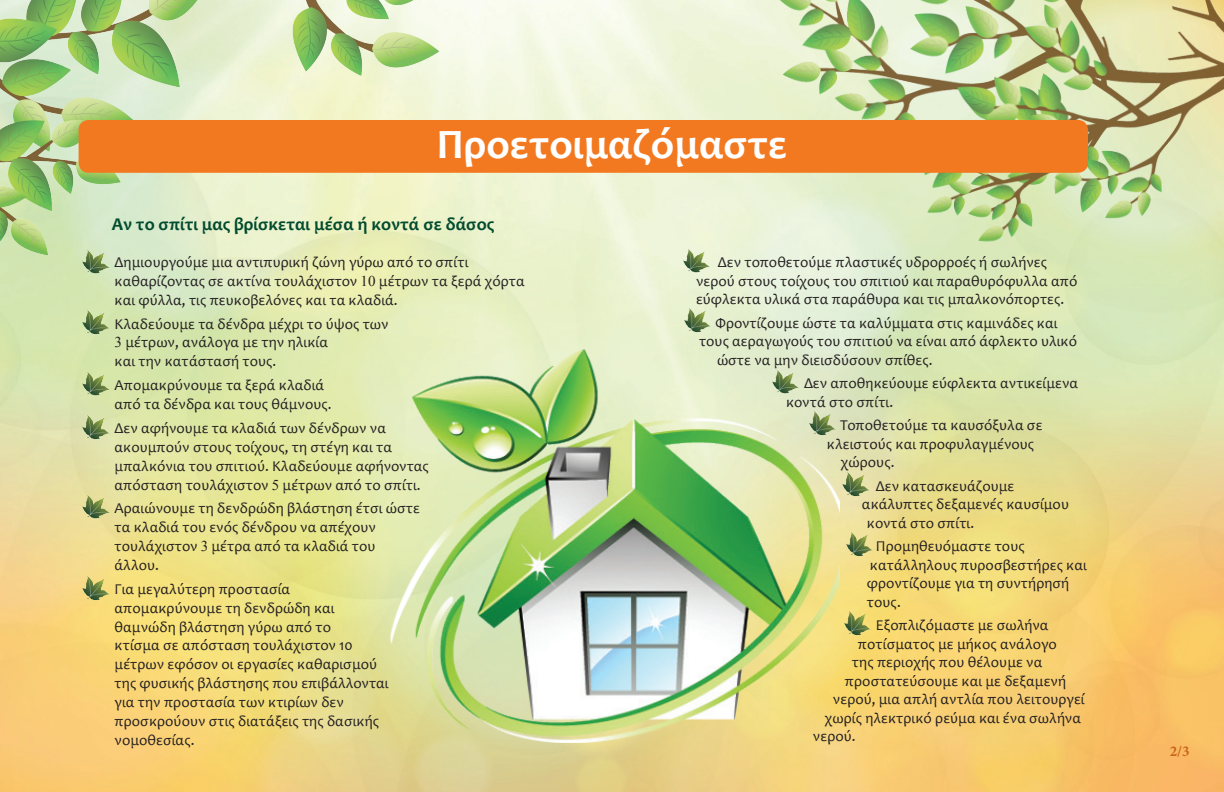
<style>
.page{position:relative;width:1224px;height:792px;background:#fff}
.page>*{position:absolute;margin:0;border:0;box-sizing:border-box;transform-origin:0 0}
.t1{font:700 42px "Candara";color:#fff}
.t2{font:700 18px "Candara";color:#014b2e}
.t3{font:15px/18.9px "Candara";color:#231f20}
.t4{font:700 15px "Minion Pro";color:#c96418}
.s1{font-family:"Times New Roman"}
</style>
<div class="page">
<img style="left:0;top:0;width:1224px;height:792px">
<img style="left:379px;top:348px;width:460px;height:397px">
<img style="left:79px;top:573px;width:34px;height:33px">
<img style="left:79px;top:307px;width:34px;height:33px">
<img style="left:79px;top:368px;width:34px;height:34px">
<img style="left:79px;top:411px;width:34px;height:34px">
<img style="left:79px;top:491px;width:34px;height:34px">
<img style="left:679px;top:245px;width:35px;height:34px">
<img style="left:680px;top:305px;width:35px;height:34px">
<img style="left:768px;top:366px;width:35px;height:34px">
<img style="left:805px;top:408px;width:34px;height:34px">
<img style="left:839px;top:469px;width:34px;height:33px">
<img style="left:843px;top:528px;width:34px;height:34px">
<img style="left:841px;top:607px;width:34px;height:34px">
<img style="left:0;top:0;width:527px;height:294px">
<img style="left:759px;top:0;width:465px;height:251px">
<div style="left:79px;top:120px;width:1009px;height:53px;background:#f37921;border-radius:10px"></div>
<h1 class="t1" style="left:437px;top:118px;width:352px">Προετοιμαζόμαστε</h1>
<p class="t2" style="left:112px;top:213px;width:383px">Αν το σπίτι μας βρίσκεται μέσα ή κοντά σε δάσος</p>
<p class="t3" style="left:115px;top:253px;width:412px">Δημιουργούμε μια αντιπυρική ζώνη γύρω από το σπίτι καθαρίζοντας σε ακτίνα τουλάχιστον <span class="s1">10</span> μέτρων τα ξερά χόρτα και φύλλα, τις πευκοβελόνες και τα κλαδιά.</p>
<p class="t3" style="left:115px;top:314px;width:276px">Κλαδεύουμε τα δένδρα μέχρι το ύψος των<br><span class="s1">3</span> μέτρων, ανάλογα με την ηλικία<br>και την κατάστασή τους.</p>
<p class="t3" style="left:115px;top:376px;width:219px">Απομακρύνουμε τα ξερά κλαδιά από τα δένδρα και τους θάμνους.</p>
<p class="t3" style="left:115px;top:418px;width:316px">Δεν αφήνουμε τα κλαδιά των δένδρων να ακουμπούν στους τοίχους, τη στέγη και τα μπαλκόνια του σπιτιού. Κλαδεύουμε αφήνοντας απόσταση τουλάχιστον <span class="s1">5</span> μέτρων από το σπίτι.</p>
<p class="t3" style="left:115px;top:499px;width:307px">Αραιώνουμε τη δενδρώδη βλάστηση έτσι ώστε τα κλαδιά του ενός δένδρου να απέχουν τουλάχιστον <span class="s1">3</span> μέτρα από τα κλαδιά του άλλου.</p>
<p class="t3" style="left:115px;top:579px;width:276px">Για μεγαλύτερη προστασία απομακρύνουμε τη δενδρώδη και θαμνώδη βλάστηση γύρω από το<br>κτίσμα σε απόσταση τουλάχιστον 10 μέτρων εφόσον οι εργασίες καθαρισμού της φυσικής βλάστησης που επιβάλλονται για την προστασία των κτιρίων δεν προσκρούουν στις διατάξεις της δασικής νομοθεσίας.</p>
<p class="t3" style="left:696px;top:253px;width:383px;line-height:18.5px;text-indent:22px">Δεν τοποθετούμε πλαστικές υδρορροές ή σωλήνες νερού στους τοίχους του σπιτιού και παραθυρόφυλλα από εύφλεκτα υλικά στα παράθυρα και τις μπαλκονόπορτες.</p>
<p class="t3" style="left:716px;top:313px;width:344px">Φροντίζουμε ώστε τα καλύμματα στις καμινάδες και</p>
<p class="t3" style="left:699px;top:332px;width:380px">τους αεραγωγούς του σπιτιού να είναι από άφλεκτο υλικό</p>
<p class="t3" style="left:717px;top:350px;width:217px">ώστε να μην διεισδύσουν σπίθες.</p>
<p class="t3" style="left:786px;top:374px;width:294px;line-height:18.5px;text-indent:18px">Δεν αποθηκεύουμε εύφλεκτα αντικείμενα κοντά στο σπίτι.</p>
<p class="t3" style="left:840px;top:416px;width:204px">Τοποθετούμε τα καυσόξυλα σε</p>
<p class="t3" style="left:827px;top:434px;width:209px">κλειστούς και προφυλαγμένους</p>
<p class="t3" style="left:841px;top:453px;width:55px">χώρους.</p>
<p class="t3" style="left:876px;top:476px;width:140px">Δεν κατασκευάζουμε</p>
<p class="t3" style="left:862px;top:495px;width:209px">ακάλυπτες δεξαμενές καυσίμου</p>
<p class="t3" style="left:867px;top:513px;width:109px">κοντά στο σπίτι.</p>
<p class="t3" style="left:867px;top:537px;width:222px;line-height:18.5px;text-indent:9px">Προμηθευόμαστε τους κατάλληλους πυροσβεστήρες και φροντίζουμε για τη συντήρησή τους.</p>
<p class="t3" style="left:876px;top:616px;width:174px">Εξοπλιζόμαστε με σωλήνα</p>
<p class="t3" style="left:858px;top:634px;width:201px">ποτίσματος με μήκος ανάλογο</p>
<p class="t3" style="left:852px;top:653px;width:192px">της περιοχής που θέλουμε να</p>
<p class="t3" style="left:845px;top:671px;width:223px">προστατεύσουμε και με δεξαμενή</p>
<p class="t3" style="left:833px;top:690px;width:253px">νερού, μια απλή αντλία που λειτουργεί</p>
<p class="t3" style="left:825px;top:708px;width:258px">χωρίς ηλεκτρικό ρεύμα και ένα σωλήνα</p>
<p class="t3" style="left:813px;top:727px;width:44px">νερού.</p>
<p class="t4" style="left:1170px;top:742px;width:21px">2/3</p>
</div>
